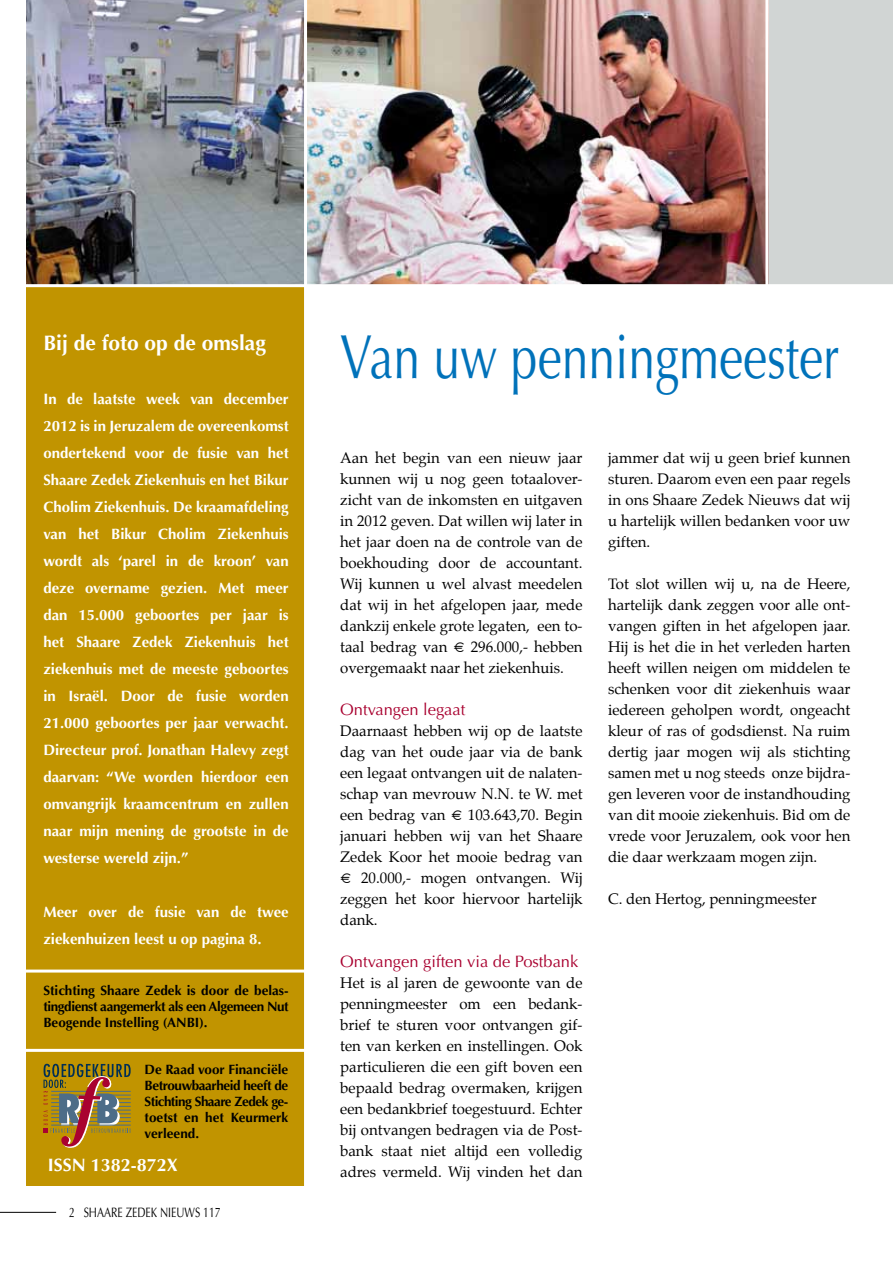
<style>
.page{position:relative;width:893px;height:1263px;background:#fff}
.page>*{position:absolute;margin:0;border:0;box-sizing:border-box;transform-origin:0 0}
.t1{font:62.4px "Optima";color:#0072ba;scale:.77 1}
.t2{font:700 21px "Optima";color:#fff}
.t3{font:700 18px "Optima";color:#fff}
.t4{font:16.5px "Optima";color:#a90230}
.t5{font:15px/21px "Palatino";color:#000;text-align:justify}
.t6{font:700 15px/27px "Optima";color:#fff;text-align:justify}
.t7{font:13.65px "Optima";color:#000;scale:.77 1}
.t8{font:700 13.5px/16.2px "Optima";letter-spacing:-.02em;color:#000;text-align:justify}
</style>
<div class="page">
<hr style="left:0;top:1212px;width:56px;height:1px;background:#000">
<div style="left:276px;top:0;width:617px;height:285px;background:#d1d5d4"></div>
<img style="left:27px;top:0;width:277px;height:284px">
<div style="left:27px;top:286px;width:278px;height:900px;background:#c19400"></div>
<hr style="left:0;top:1049px;width:310px;height:3px;background:#fff">
<hr style="left:0;top:969px;width:310px;height:3px;background:#fff">
<svg style="left:43px;top:1064px;width:88px;height:84px"></svg>
<img style="left:307px;top:0;width:458px;height:284px">
<hr style="left:0;top:284px;width:893px;height:3px;background:#fff">
<hr style="left:765px;top:0;width:3px;height:295px;background:#fff">
<hr style="left:304px;top:0;width:3px;height:1191px;background:#fff">
<h2 class="t2" style="left:43px;top:331px;width:224px">Bij de foto op de omslag</h2>
<p class="t6" style="left:43px;top:386px;width:247px">In de laatste week van december 2012 is in Jeruzalem de overeenkomst ondertekend voor de fusie van het Shaare Zedek Ziekenhuis en het Bikur Cholim Ziekenhuis. De kraamafdeling van het Bikur Cholim Ziekenhuis wordt als ‘parel in de kroon’ van deze overname gezien. Met meer dan 15.000 geboortes per jaar is het Shaare Zedek Ziekenhuis het ziekenhuis met de meeste geboortes in Israël. Door de fusie worden 21.000 geboortes per jaar verwacht.<br>Directeur prof. Jonathan Halevy zegt daarvan: “We worden hierdoor een omvangrijk kraamcentrum en zullen naar mijn mening de grootste in de westerse wereld zijn.”</p>
<p class="t6" style="left:43px;top:899px;width:247px">Meer over de fusie van de twee ziekenhuizen leest u op pagina 8.</p>
<p class="t8" style="left:43px;top:982px;width:247px">Stichting Shaare Zedek is door de belas&shy;tingdienst aangemerkt als een Algemeen Nut Beogende Instelling (ANBI).</p>
<p class="t8" style="left:145px;top:1061px;width:145px">De Raad voor Financiële Betrouwbaarheid heeft de Stichting Shaare Zedek ge&shy;toetst en het Keurmerk verleend.</p>
<p class="t3" style="left:48px;top:1154px;width:132px">ISSN 1382-872X</p>
<p class="t7" style="left:69px;top:1205px;width:199px">2 SHAARE ZEDEK NIEUWS 117</p>
<h1 class="t1" style="left:340px;top:321px;width:649px">Van uw penningmeester</h1>
<p class="t5" style="left:340px;top:447px;width:244px">Aan het begin van een nieuw jaar kunnen wij u nog geen totaalover&shy;zicht van de inkomsten en uitgaven in 2012 geven. Dat willen wij later in het jaar doen na de controle van de boekhouding door de accountant.<br>Wij kunnen u wel alvast meedelen dat wij in het afgelopen jaar, mede dankzij enkele grote legaten, een to&shy;taal bedrag van € 296.000,- hebben overgemaakt naar het ziekenhuis.</p>
<p class="t4" style="left:340px;top:699px;width:127px">Ontvangen legaat</p>
<p class="t5" style="left:340px;top:720px;width:244px">Daarnaast hebben wij op de laatste dag van het oude jaar via de bank een legaat ontvangen uit de nalaten&shy;schap van mevrouw N.N. te W. met een bedrag van € 103.643,70. Begin januari hebben wij van het Shaare Zedek Koor het mooie bedrag van € 20.000,- mogen ontvangen. Wij zeggen het koor hiervoor hartelijk dank.</p>
<p class="t4" style="left:340px;top:951px;width:240px">Ontvangen giften via de Postbank</p>
<p class="t5" style="left:340px;top:972px;width:244px">Het is al jaren de gewoonte van de penningmeester om een bedank&shy;brief te sturen voor ontvangen gif&shy;ten van kerken en instellingen. Ook particulieren die een gift boven een bepaald bedrag overmaken, krijgen een bedankbrief toegestuurd. Echter bij ontvangen bedragen via de Post&shy;bank staat niet altijd een volledig adres vermeld. Wij vinden het dan</p>
<p class="t5" style="left:608px;top:447px;width:244px">jammer dat wij u geen brief kunnen sturen. Daarom even een paar regels in ons Shaare Zedek Nieuws dat wij u hartelijk willen bedanken voor uw giften.</p>
<p class="t5" style="left:608px;top:573px;width:244px">Tot slot willen wij u, na de Heere, hartelijk dank zeggen voor alle ont&shy;vangen giften in het afgelopen jaar.<br>Hij is het die in het verleden harten heeft willen neigen om middelen te schenken voor dit ziekenhuis waar iedereen geholpen wordt, ongeacht kleur of ras of godsdienst. Na ruim dertig jaar mogen wij als stichting samen met u nog steeds onze bijdra&shy;gen leveren voor de instandhouding van dit mooie ziekenhuis. Bid om de vrede voor Jeruzalem, ook voor hen die daar werkzaam mogen zijn.</p>
<p class="t5" style="left:608px;top:888px;width:210px">C. den Hertog, penningmeester</p>
</div>
